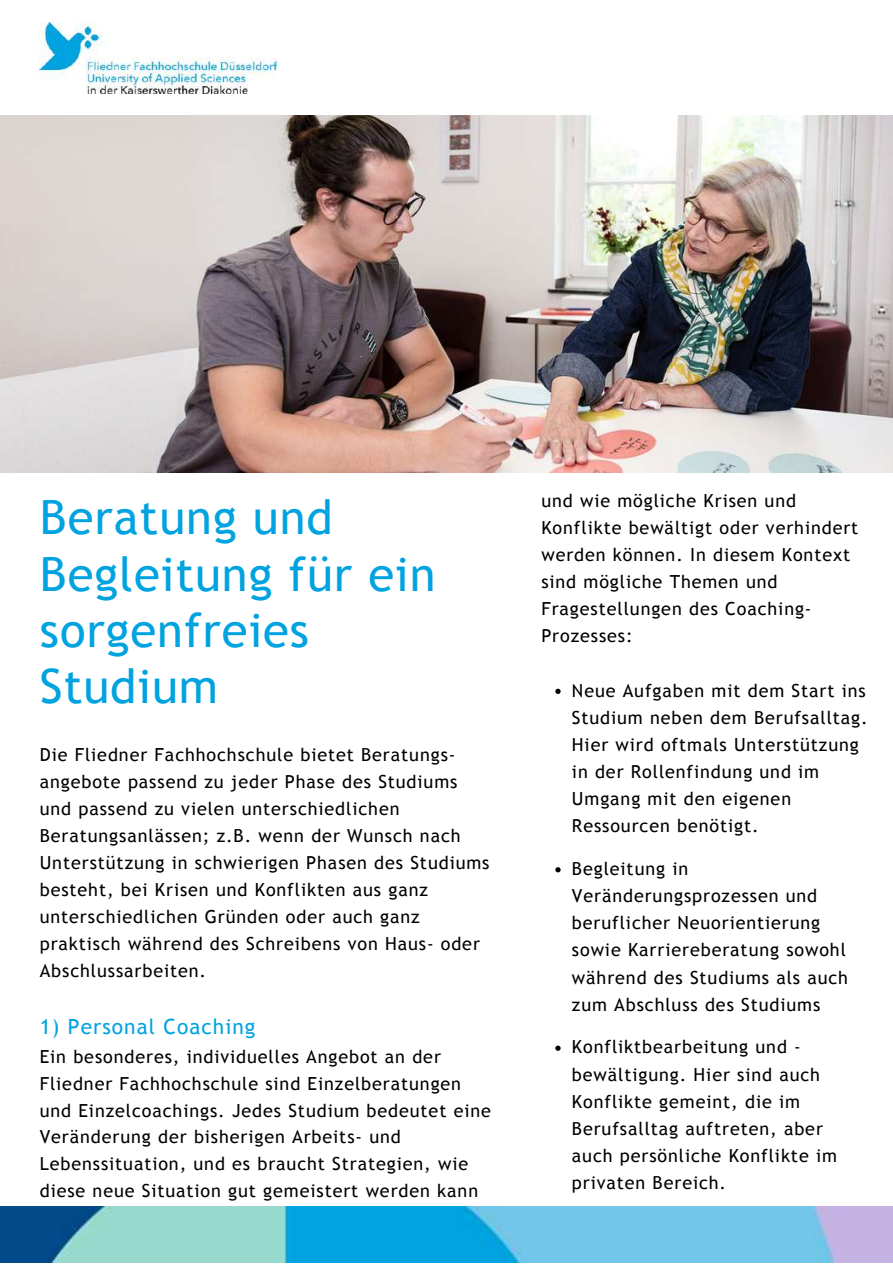
<style>
.page{position:relative;width:893px;height:1264px;background:#fff}
.page>*{position:absolute;margin:0;border:0;box-sizing:border-box;transform-origin:0 0}
.t1{font:47.4px/56.2px "Trebuchet MS";letter-spacing:.02em;color:#00a3e0}
.t2{font:21px "Trebuchet MS";letter-spacing:.05em;color:#00a3e0}
.t3{font:18px/27.2px "Trebuchet MS";letter-spacing:.05em;color:#000}
</style>
<div class="page">
<img style="left:0;top:116px;width:892px;height:356px">
<img style="left:40px;top:22px;width:236px;height:71px">
<svg style="left:555px;top:688px;width:5px;height:6px"></svg>
<svg style="left:555px;top:867px;width:5px;height:5px"></svg>
<svg style="left:555px;top:1045px;width:5px;height:5px"></svg>
<img style="left:0;top:1206px;width:892px;height:56px">
<h1 class="t1" style="left:40px;top:489px;width:397px">Beratung und<br>Begleitung für ein sorgenfreies<br>Studium</h1>
<p class="t3" style="left:40px;top:741px;width:451px">Die Fliedner Fachhochschule bietet Beratungs&shy;angebote passend zu jeder Phase des Studiums und passend zu vielen unterschiedlichen Beratungsanlässen; z.B. wenn der Wunsch nach Unterstützung in schwierigen Phasen des Studiums besteht, bei Krisen und Konflikten aus ganz unterschiedlichen Gründen oder auch ganz praktisch während des Schreibens von Haus- oder Abschlussarbeiten.</p>
<p class="t2" style="left:40px;top:1014px;width:217px">1) Personal Coaching</p>
<p class="t3" style="left:40px;top:1042px;width:452px">Ein besonderes, individuelles Angebot an der Fliedner Fachhochschule sind Einzelberatungen und Einzelcoachings. Jedes Studium bedeutet eine Veränderung der bisherigen Arbeits- und Lebenssituation, und es braucht Strategien, wie diese neue Situation gut gemeistert werden kann</p>
<p class="t3" style="left:541px;top:487px;width:318px">und wie mögliche Krisen und<br>Konflikte bewältigt oder verhindert werden können. In diesem Kontext sind mögliche Themen und<br>Fragestellungen des Coaching-<br>Prozesses:</p>
<p class="t3" style="left:572px;top:676px;width:297px">Neue Aufgaben mit dem Start ins<br>Studium neben dem Berufsalltag.<br>Hier wird oftmals Unterstützung in der Rollenfindung und im<br>Umgang mit den eigenen<br>Ressourcen benötigt.</p>
<p class="t3" style="left:572px;top:855px;width:277px">Begleitung in<br>Veränderungsprozessen und beruflicher Neuorientierung sowie Karriereberatung sowohl während des Studiums als auch zum Abschluss des Studiums</p>
<p class="t3" style="left:572px;top:1033px;width:266px">Konfliktbearbeitung und - bewältigung. Hier sind auch<br>Konflikte gemeint, die im<br>Berufsalltag auftreten, aber auch persönliche Konflikte im privaten Bereich.</p>
</div>
